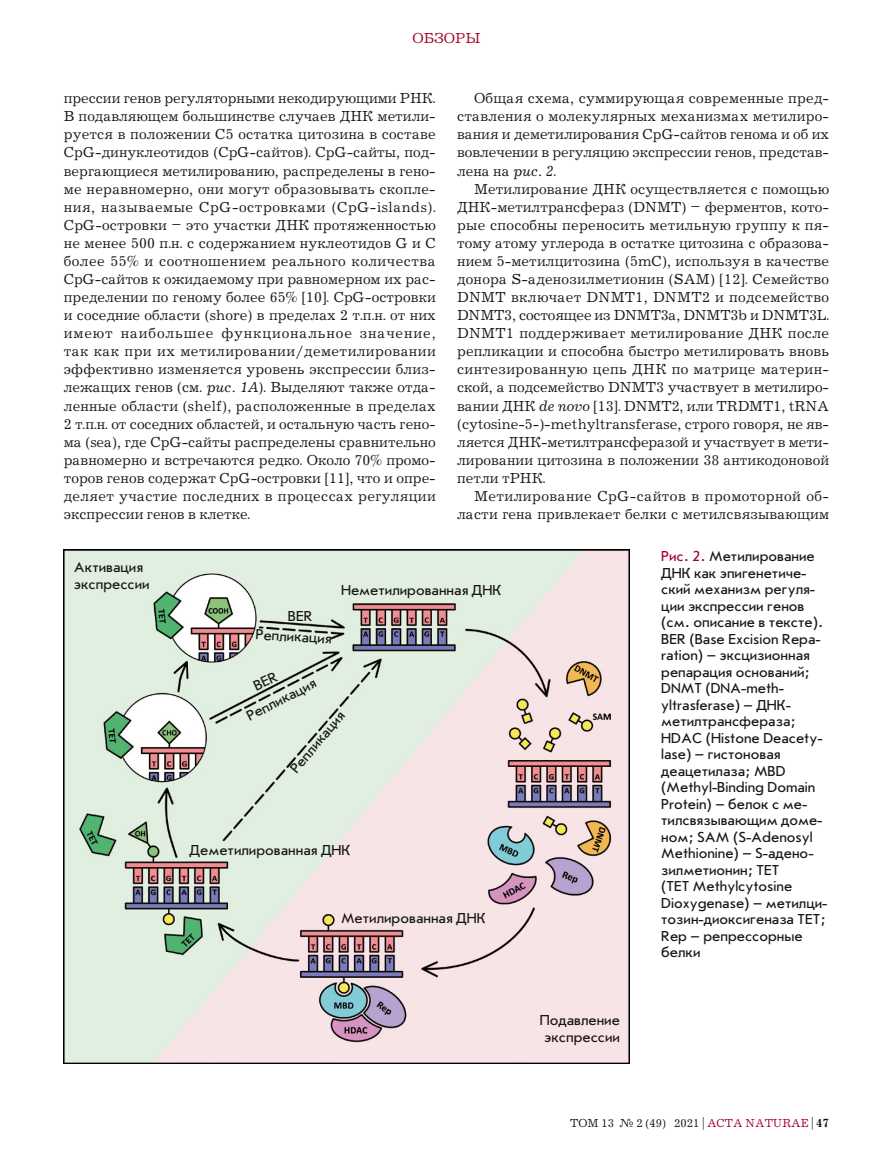
<style>
.page{position:relative;width:893px;height:1170px;background:#fff}
.page>*{position:absolute;margin:0;border:0;box-sizing:border-box;transform-origin:0 0}
.Текст_без_Отступа{font:15px/18px "Journal C";letter-spacing:.025em;color:#181716;text-align:justify}
.Текст{font:15px/18px "Journal C";letter-spacing:.005em;color:#181716;text-align:justify}
.Подпись_Фото{font:15px/16.5px "Journal Sans C";color:#181716}
.t1{font:15px "Journal C";color:#a4002a}
.t2{font:12px "Journal C";color:#181716}
.s1{font-style:italic}
.s2{color:#a4002a}
.s3{font-weight:700}
</style>
<div class="page">
<img style="left:64px;top:549px;width:565px;height:514px">
<svg style="left:253px;top:671px;width:25px;height:19px"></svg>
<p class="t1" style="left:412px;top:31px;width:70px">ОБЗОРЫ</p>
<p class="Текст_без_Отступа" style="left:64px;top:90px;width:374px">прессии генов регуляторными некодирующими РНК.<br>В подавляющем большинстве случаев ДНК метили&shy;руется в положении С5 остатка цитозина в составе CpG-динуклеотидов (CpG-сайтов). CpG-сайты, под&shy;вергающиеся метилированию, распределены в гено&shy;ме неравномерно, они могут образовывать скопле&shy;ния, называемые CpG-островками (CpG-islands).<br>CpG-островки – это участки ДНК протяженностью не менее 500 п.н. с содержанием нуклеотидов G и C более 55% и соотношением реального количества CpG-сайтов к ожидаемому при равномерном их рас&shy;пределении по геному более 65% [10]. CpG-островки и соседние области (shore) в пределах 2 т.п.н. от них имеют наибольшее функциональное значение, так как при их метилировании/деметилировании эффективно изменяется уровень экспрессии близ&shy;лежащих генов (см. <span class="s1">рис. 1А</span>). Выделяют также отда&shy;ленные области (shelf), расположенные в пределах 2 т.п.н. от соседних областей, и остальную часть гено&shy;ма (sea), где CpG-сайты распределены сравнительно равномерно и встречаются редко. Около 70% промо&shy;торов генов содержат CpG-островки [11], что и опре&shy;деляет участие последних в процессах регуляции экспрессии генов в клетке.</p>
<p class="Текст" style="left:457px;top:90px;width:374px;text-indent:17px">Общая схема, суммирующая современные пред&shy;ставления о молекулярных механизмах метилиро&shy;вания и деметилирования CpG-сайтов генома и об их вовлечении в регуляцию экспрессии генов, представ&shy;лена на <span class="s1">рис. 2</span>.</p>
<p class="Текст" style="left:457px;top:180px;width:374px;text-indent:17px">Метилирование ДНК осуществляется с помощью ДНК-метилтрансфераз (DNMT) – ферментов, кото&shy;рые способны переносить метильную группу к пя&shy;тому атому углерода в остатке цитозина с образова&shy;нием 5-метилцитозина (5mC), используя в качестве донора S-аденозилметионин (SAM) [12]. Семейство DNMT включает DNMT1, DNMT2 и подсемейство DNMT3, состоящее из DNMT3a, DNMT3b и DNMT3L.<br>DNMT1 поддерживает метилирование ДНК после репликации и способна быстро метилировать вновь синтезированную цепь ДНК по матрице материн&shy;ской, а подсемейство DNMT3 участвует в метилиро&shy;вании ДНК <span class="s1">de novo</span> [13]. DNMT2, или TRDMT1, tRNA (cytosine-5-)-methyltransferase, строго говоря, не яв&shy;ляется ДНК-метилтрансферазой и участвует в мети&shy;лировании цитозина в положении 38 антикодоновой петли тРНК.</p>
<p class="Текст" style="left:457px;top:487px;width:374px;text-align:right">Метилирование CpG-сайтов в промоторной об&shy;ласти гена привлекает белки с метилсвязывающим</p>
<p class="Подпись_Фото" style="left:661px;top:548px;width:168px"><span class="s2">Рис. 2.</span> Метилирование<br>ДНК как эпигенетиче&shy;ский механизм регуля&shy;ции экспрессии генов (см. описание в тексте).<br>BER (Base Excision Repa&shy;ration) – эксцизионная репарация оснований;<br>DNMT (DNA-meth&shy;yltrasferase) – ДНК&shy;метилтрансфераза;<br>HDAC (Histone Deacety&shy;lase) – гистоновая деацетилаза; MBD (Methyl-Binding Domain<br>Protein) – белок с ме&shy;тилсвязывающим доме&shy;ном; SAM (S-Adenosyl<br>Methionine) – S-адено&shy;зилметионин; TET<br>(TET Methylcytosine<br>Dioxygenase) – метилци&shy;тозин-диоксигеназа TET;<br>Rep – репрессорные белки</p>
<p class="Подпись_Фото" style="left:74px;top:559px;width:77px">Активация экспрессии</p>
<p class="Подпись_Фото" style="left:341px;top:582px;width:162px">Неметилированная ДНК</p>
<p class="Подпись_Фото" style="left:288px;top:608px;width:26px">BER</p>
<p class="Подпись_Фото" style="left:256px;top:626px;width:78px;rotate:3deg">Репликация</p>
<p class="Подпись_Фото" style="left:244px;top:709px;width:78px;rotate:-27deg">Репликация</p>
<p class="Подпись_Фото" style="left:287px;top:765px;width:78px;rotate:-50deg">Репликация</p>
<p class="Подпись_Фото" style="left:190px;top:841px;width:162px">Деметилированная ДНК</p>
<p class="Подпись_Фото" style="left:341px;top:909px;width:146px">Метилированная ДНК</p>
<p class="Подпись_Фото" style="left:540px;top:1012px;width:82px;text-align:center">Подавление экспрессии</p>
<p class="t2" style="left:570px;top:1116px;width:261px">ТОМ 13 № 2 (49) 2021 | <span class="s2">ACTA NATURAE</span> | <span class="s3">47</span></p>
</div>
